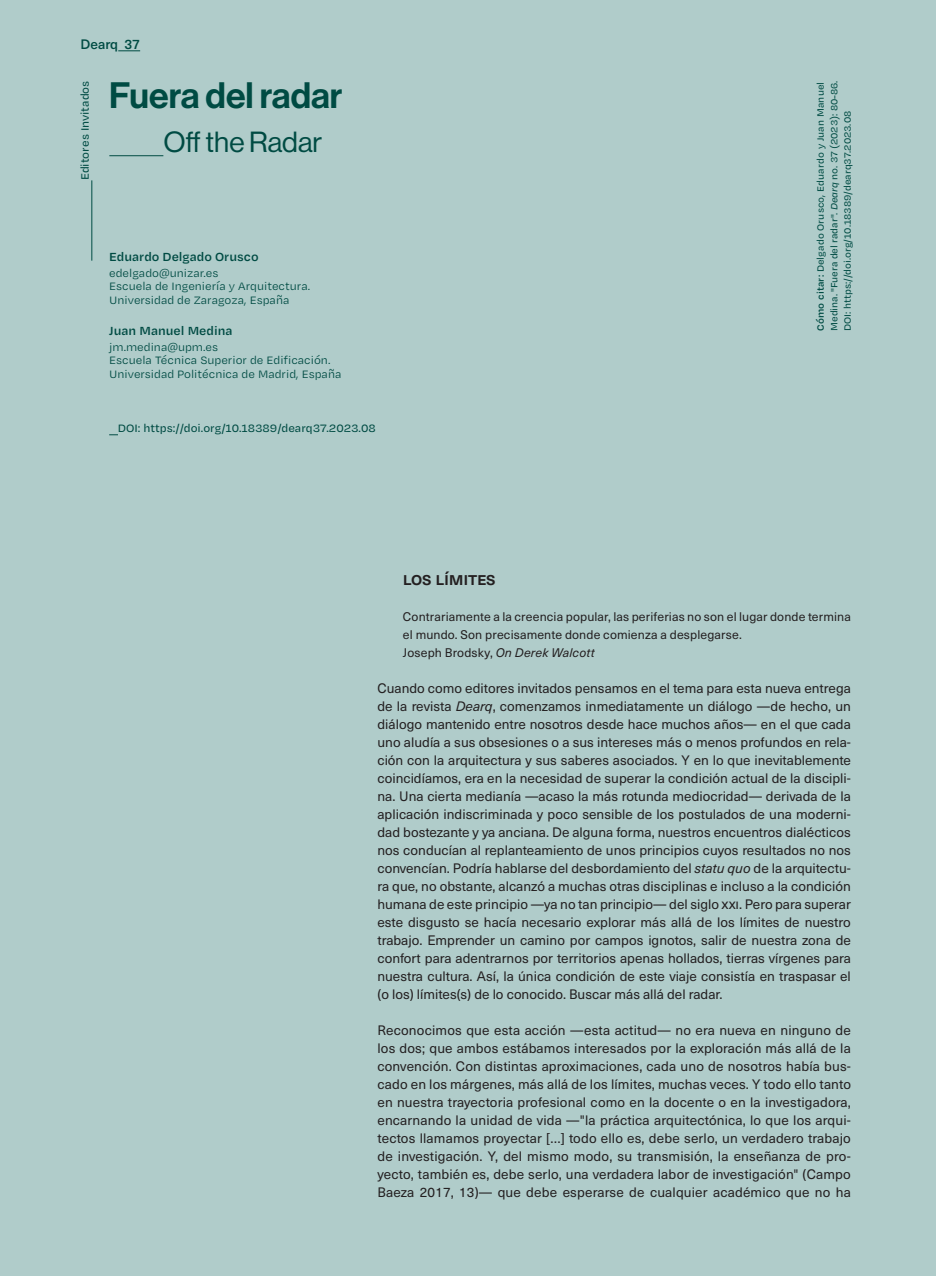
<style>
.page{position:relative;width:936px;height:1276px;background:#fff}
.page>*{position:absolute;margin:0;border:0;box-sizing:border-box;transform-origin:0 0}
.tituloprincipal{font:36px "N Haas Grotesk DS Pro 65 Md";color:#004b43}
.t1{font:28.5px "N Haas Grotesk DS Pro 55 Rg";color:#004b43}
.titulos{font:500 18px "Neue Haas Unica W1 G";letter-spacing:-.015em;color:#231f20}
.cuerpo{font:13.5px/18px "Neue Haas Unica W1 G";letter-spacing:.005em;color:#231f20;text-align:justify}
.autor{font:600 13.5px "Degular Text";color:#004b43}
.t2{font:500 13.5px "Neue Haas Unica W1 G";color:#004b43}
.info-autor{font:12.3px "Degular Text";color:#004b43}
.citacion{font:12.3px/18px "Neue Haas Unica W1 G";letter-spacing:.01em;color:#231f20}
.DOI{font:500 12.3px "Degular Text";color:#004b43}
.etiqueta{font:500 12.3px "Degular Text";color:#004b43}
.como-citar{font:500 10.5px/13.5px "Degular Text";color:#004b43;text-align:justify}
.s1{font-weight:600}
.s2{font-style:italic}
</style>
<div class="page">
<div style="left:0;top:0;width:935px;height:1276px;background:#b0ccca"></div>
<hr style="left:91px;top:180px;width:1px;height:81px;background:#004b43">
<hr style="left:109px;top:155px;width:54px;height:1px;background:#004b43">
<svg style="left:118px;top:50px;width:22px;height:1px"></svg>
<p class="t2" style="left:81px;top:35px;width:61px">Dearq 37</p>
<p class="etiqueta" style="left:77px;top:180px;width:101px;rotate:-90deg">Editores Invitados</p>
<p class="tituloprincipal" style="left:109px;top:75px;width:235px">Fuera del radar</p>
<p class="t1" style="left:163px;top:126px;width:160px">Off the Radar</p>
<p class="autor" style="left:109px;top:248px;width:151px">Eduardo Delgado Orusco</p>
<p class="info-autor" style="left:109px;top:265px;width:111px">edelgado@unizar.es</p>
<p class="info-autor" style="left:109px;top:278px;width:202px">Escuela de Ingeniería y Arquitectura.</p>
<p class="info-autor" style="left:109px;top:292px;width:182px">Universidad de Zaragoza, España</p>
<p class="autor" style="left:109px;top:322px;width:125px">Juan Manuel Medina</p>
<p class="info-autor" style="left:109px;top:339px;width:110px">jm.medina@upm.es</p>
<p class="info-autor" style="left:109px;top:353px;width:223px">Escuela Técnica Superior de Edificación.</p>
<p class="info-autor" style="left:109px;top:366px;width:234px">Universidad Politécnica de Madrid, España</p>
<p class="DOI" style="left:118px;top:420px;width:259px">DOI: https://doi.org/10.18389/dearq37.2023.08</p>
<p class="como-citar" style="left:813px;top:331px;width:252px;rotate:-90deg"><span class="s1">Cómo citar:</span> Delgado Orusco, Eduardo y Juan Manuel Medina. "Fuera del radar". <span class="s2">Dearq</span> no. 37 (2023): 80-86.<br>DOI: https://doi.org/10.18389/dearq37.2023.08</p>
<p class="titulos" style="left:403px;top:565px;width:94px">los límites</p>
<p class="citacion" style="left:403px;top:607px;width:449px">Contrariamente a la creencia popular, las periferias no son el lugar donde termina el mundo. Son precisamente donde comienza a desplegarse.</p>
<p class="citacion" style="left:403px;top:643px;width:193px">Joseph Brodsky, <span class="s2">On Derek Walcott</span></p>
<p class="cuerpo" style="left:377px;top:678px;width:475px">Cuando como editores invitados pensamos en el tema para esta nueva entrega de la revista <span class="s2">Dearq</span>, comenzamos inmediatamente un diálogo —de hecho, un diálogo mantenido entre nosotros desde hace muchos años— en el que cada uno aludía a sus obsesiones o a sus intereses más o menos profundos en rela&shy;ción con la arquitectura y sus saberes asociados. Y en lo que inevitablemente coincidíamos, era en la necesidad de superar la condición actual de la discipli&shy;na. Una cierta medianía —acaso la más rotunda mediocridad— derivada de la aplicación indiscriminada y poco sensible de los postulados de una moderni&shy;dad bostezante y ya anciana. De alguna forma, nuestros encuentros dialécticos nos conducían al replanteamiento de unos principios cuyos resultados no nos convencían. Podría hablarse del desbordamiento del <span class="s2">statu quo</span> de la arquitectu&shy;ra que, no obstante, alcanzó a muchas otras disciplinas e incluso a la condición humana de este principio —ya no tan principio— del siglo XXI. Pero para superar este disgusto se hacía necesario explorar más allá de los límites de nuestro trabajo. Emprender un camino por campos ignotos, salir de nuestra zona de confort para adentrarnos por territorios apenas hollados, tierras vírgenes para nuestra cultura. Así, la única condición de este viaje consistía en traspasar el (o los) límites(s) de lo conocido. Buscar más allá del radar.</p>
<p class="cuerpo" style="left:377px;top:1020px;width:475px">Reconocimos que esta acción —esta actitud— no era nueva en ninguno de los dos; que ambos estábamos interesados por la exploración más allá de la convención. Con distintas aproximaciones, cada uno de nosotros había bus&shy;cado en los márgenes, más allá de los límites, muchas veces. Y todo ello tanto en nuestra trayectoria profesional como en la docente o en la investigadora, encarnando la unidad de vida —"la práctica arquitectónica, lo que los arqui&shy;tectos llamamos proyectar […] todo ello es, debe serlo, un verdadero trabajo de investigación. Y, del mismo modo, su transmisión, la enseñanza de pro&shy;yecto, también es, debe serlo, una verdadera labor de investigación" (Campo Baeza 2017, 13)— que debe esperarse de cualquier académico que no ha</p>
</div>
